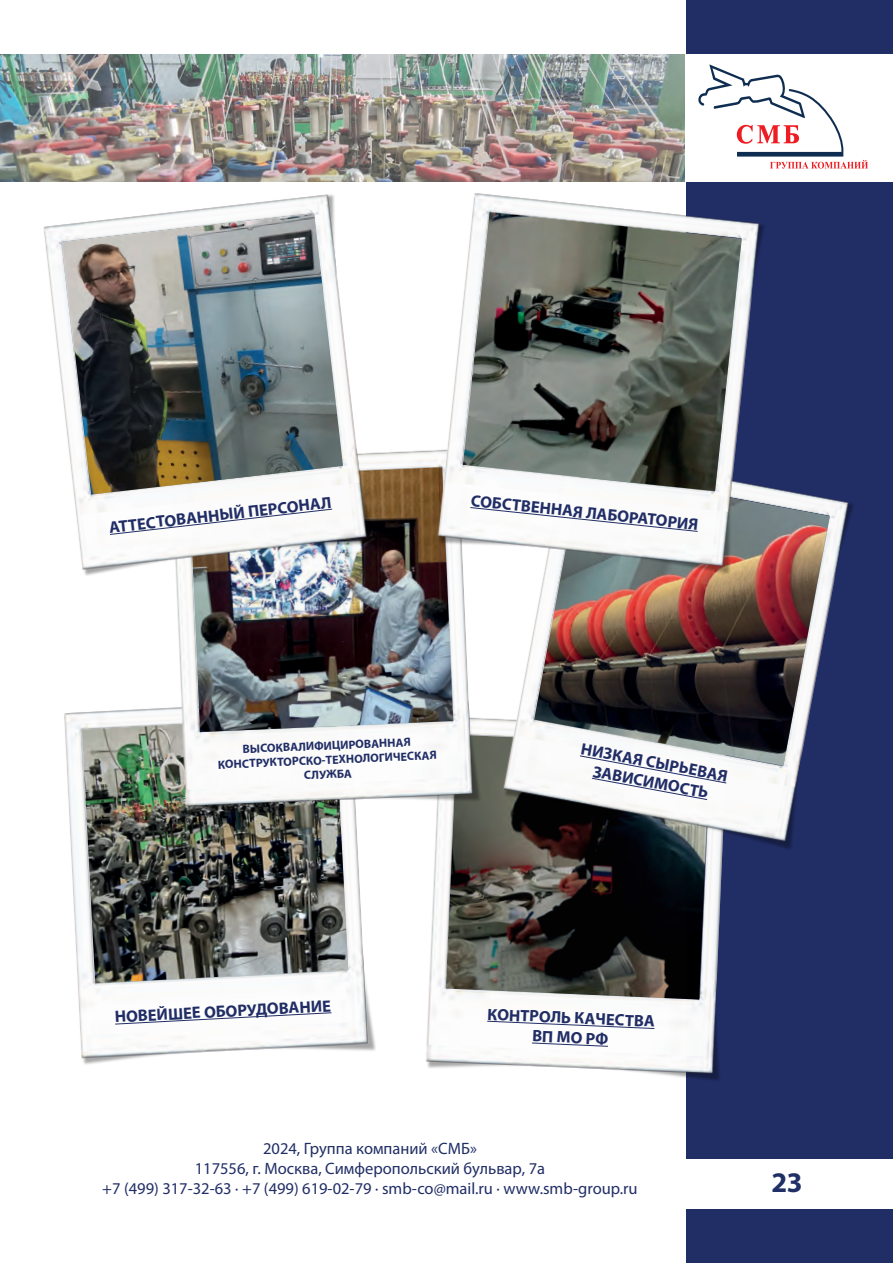
<style>
.page{position:relative;width:893px;height:1263px;background:#fff}
.page>*{position:absolute;margin:0;border:0;box-sizing:border-box;transform-origin:0 0}
.t1{font:700 28.5px "Myriad Pro";color:#202f66}
.t2{font:16.5px/19.8px "Myriad Pro";color:#212e66;text-align:center}
.t3{font:700 16.5px/19.8px "Myriad Pro";color:#212e66;text-align:center}
.t4{font:700 12px/14.4px "Myriad Pro";color:#212e66;text-align:center}
</style>
<div class="page">
<div style="left:686px;top:0;width:207px;height:1263px;background:#212e66"></div>
<img style="left:0;top:54px;width:685px;height:128px">
<div style="left:685px;top:54px;width:208px;height:128px;background:#fff"></div>
<svg style="left:698px;top:64px;width:170px;height:105px"></svg>
<div style="left:681px;top:1159px;width:212px;height:50px;background:#fff"></div>
<img style="left:64px;top:708px;width:312px;height:357px">
<img style="left:82px;top:716px;width:266px;height:267px">
<svg style="left:114px;top:1012px;width:218px;height:13px"></svg>
<img style="left:426px;top:825px;width:296px;height:256px">
<img style="left:446px;top:825px;width:264px;height:174px">
<svg style="left:486px;top:1020px;width:169px;height:9px"></svg>
<svg style="left:531px;top:1042px;width:78px;height:5px"></svg>
<img style="left:493px;top:499px;width:360px;height:364px">
<img style="left:534px;top:490px;width:296px;height:276px">
<svg style="left:579px;top:755px;width:148px;height:45px"></svg>
<img style="left:163px;top:450px;width:330px;height:375px">
<img style="left:189px;top:467px;width:264px;height:265px">
<img style="left:43px;top:194px;width:346px;height:395px">
<img style="left:62px;top:213px;width:281px;height:282px">
<svg style="left:109px;top:508px;width:224px;height:27px"></svg>
<img style="left:428px;top:193px;width:352px;height:393px">
<img style="left:463px;top:212px;width:279px;height:279px">
<svg style="left:469px;top:507px;width:229px;height:25px"></svg>
<p class="t3" style="left:108px;top:516px;width:225px;rotate:-6deg">АТТЕСТОВАННЫЙ ПЕРСОНАЛ</p>
<p class="t3" style="left:472px;top:490px;width:230px;rotate:6deg">СОБСТВЕННАЯ ЛАБОРАТОРИЯ</p>
<p class="t4" style="left:217px;top:744px;width:220px;rotate:-3deg">ВЫСОКВАЛИФИЦИРОВАННАЯ<br>КОНСТРУКТОРСКО-ТЕХНОЛОГИЧЕСКАЯ<br>СЛУЖБА</p>
<p class="t3" style="left:583px;top:738px;width:150px;rotate:11deg">НИЗКАЯ СЫРЬЕВАЯ<br>ЗАВИСИМОСТЬ</p>
<p class="t3" style="left:114px;top:1006px;width:218px;rotate:-3deg">НОВЕЙШЕЕ ОБОРУДОВАНИЕ</p>
<p class="t3" style="left:488px;top:1004px;width:169px;rotate:2deg">КОНТРОЛЬ КАЧЕСТВА<br>ВП МО РФ</p>
<p class="t2" style="left:102px;top:1138px;width:537px">2024, Группа компаний «СМБ»<br>117556, г. Москва, Симферопольский бульвар, 7а<br>+7 (499) 317-32-63 · +7 (499) 619-02-79 · smb-co@mail.ru · www.smb-group.ru</p>
<h1 class="t1" style="left:771px;top:1163px;width:33px">23</h1>
</div>
